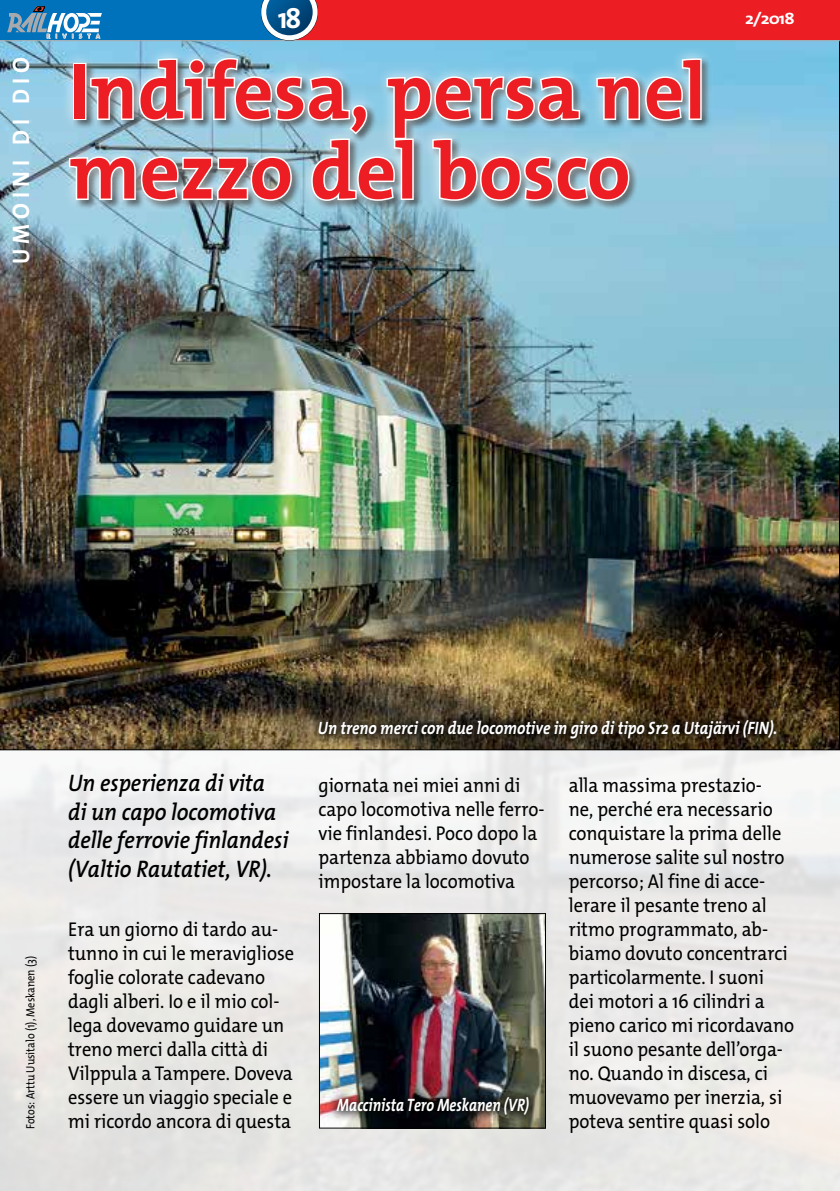
<style>
.page{position:relative;width:840px;height:1191px;background:#fff}
.page>*{position:absolute;margin:0;border:0;box-sizing:border-box;transform-origin:0 0}
.t1{font:700 80px/80px "The Mix Os F";color:#ed1d24}
.t2{font:700 28.4px "The Mix Os F";color:#fff}
.t3{font:italic 600 24px/28.8px "The Mix Os F";color:#000;scale:.9 1}
.t4{font:700 24px "The Mix Os F";letter-spacing:.22em;color:#fff;scale:.94 1}
.t5{font:20px/24px "The Mix Os F";color:#000;scale:.92 1}
.t6{font:italic 700 18px "The Mix Os F";color:#fff;scale:.85 1}
.t7{font:italic 700 18px "The Mix Os F";color:#fff;scale:.79 1}
.t8{font:700 16px "The Mix Os F";color:#fff;scale:1.15 1}
.t9{font:12px "The Mix Os F";color:#000;scale:.87 1}
.t10{font:700 6px "The Mix Os F";letter-spacing:.9em;color:#a7a9ac}
</style>
<div class="page">
<img style="left:0;top:750px;width:839px;height:441px">
<img style="left:0;top:41px;width:839px;height:709px">
<div style="left:56px;top:45px;width:658px;height:168px;background:#fff;opacity:.75"></div>
<svg style="left:67px;top:56px;width:635px;height:146px"></svg>
<div style="left:307px;top:709px;width:479px;height:40px;background:#000;opacity:.75"></div>
<img style="left:321px;top:915px;width:222px;height:211px">
<div style="left:319px;top:913px;width:226px;height:215px;border:1px solid #000"></div>
<div style="left:326px;top:1087px;width:213px;height:38px;background:#000;opacity:.75"></div>
<hr style="left:0;top:40px;width:839px;height:1px;background:#a7a9ac">
<div style="left:0;top:0;width:839px;height:40px;background:#ed1d24"></div>
<div style="left:0;top:0;width:290px;height:40px;background:#0072bc"></div>
<svg style="left:261px;top:0;width:57px;height:41px;background:#4e7399"></svg>
<svg style="left:7px;top:6px;width:95px;height:33px"></svg>
<p class="t4" style="left:6px;top:264px;width:221px;rotate:-90deg">UMOINI DI DIO</p>
<p class="t10" style="left:47px;top:32px;width:55px">RIVISTA</p>
<h2 class="t2" style="left:277px;top:0;width:25px">18</h2>
<p class="t8" style="left:744px;top:8px;width:44px">2/2018</p>
<h1 class="t1" style="left:69px;top:52px;width:638px">Indifesa, persa nel mezzo del bosco</h1>
<p class="t9" style="left:23px;top:1129px;width:200px;rotate:-90deg">Fotos: Arttu Uusitalo (1), Meskanen (3)</p>
<p class="t3" style="left:68px;top:768px;width:246px">Un esperienza di vita di un capo locomotiva delle ferrovie finlandesi (Valtio Rautatiet, VR).</p>
<p class="t5" style="left:68px;top:917px;width:247px">Era un giorno di tardo au&shy;tunno in cui le meravigliose foglie colorate cadevano dagli alberi. Io e il mio col&shy;lega dovevamo guidare un treno merci dalla città di<br>Vilppula a Tampere. Doveva essere un viaggio speciale e mi ricordo ancora di questa</p>
<p class="t6" style="left:318px;top:716px;width:542px">Un treno merci con due locomotive in giro di tipo Sr2 a Utajärvi (FIN).</p>
<p class="t5" style="left:318px;top:773px;width:247px">giornata nei miei anni di capo locomotiva nelle ferro&shy;vie finlandesi. Poco dopo la partenza abbiamo dovuto impostare la locomotiva</p>
<p class="t5" style="left:568px;top:773px;width:246px">alla massima prestazio-<br>ne, perché era necessario conquistare la prima delle numerose salite sul nostro percorso; Al fine di acce&shy;lerare il pesante treno al ritmo programmato, ab&shy;biamo dovuto concentrarci particolarmente. I suoni dei motori a 16 cilindri a pieno carico mi ricordavano il suono pesante dell’orga&shy;no. Quando in discesa, ci muovevamo per inerzia, si poteva sentire quasi solo</p>
<p class="t7" style="left:337px;top:1093px;width:245px">Maccinista Tero Meskanen (VR)</p>
</div>
